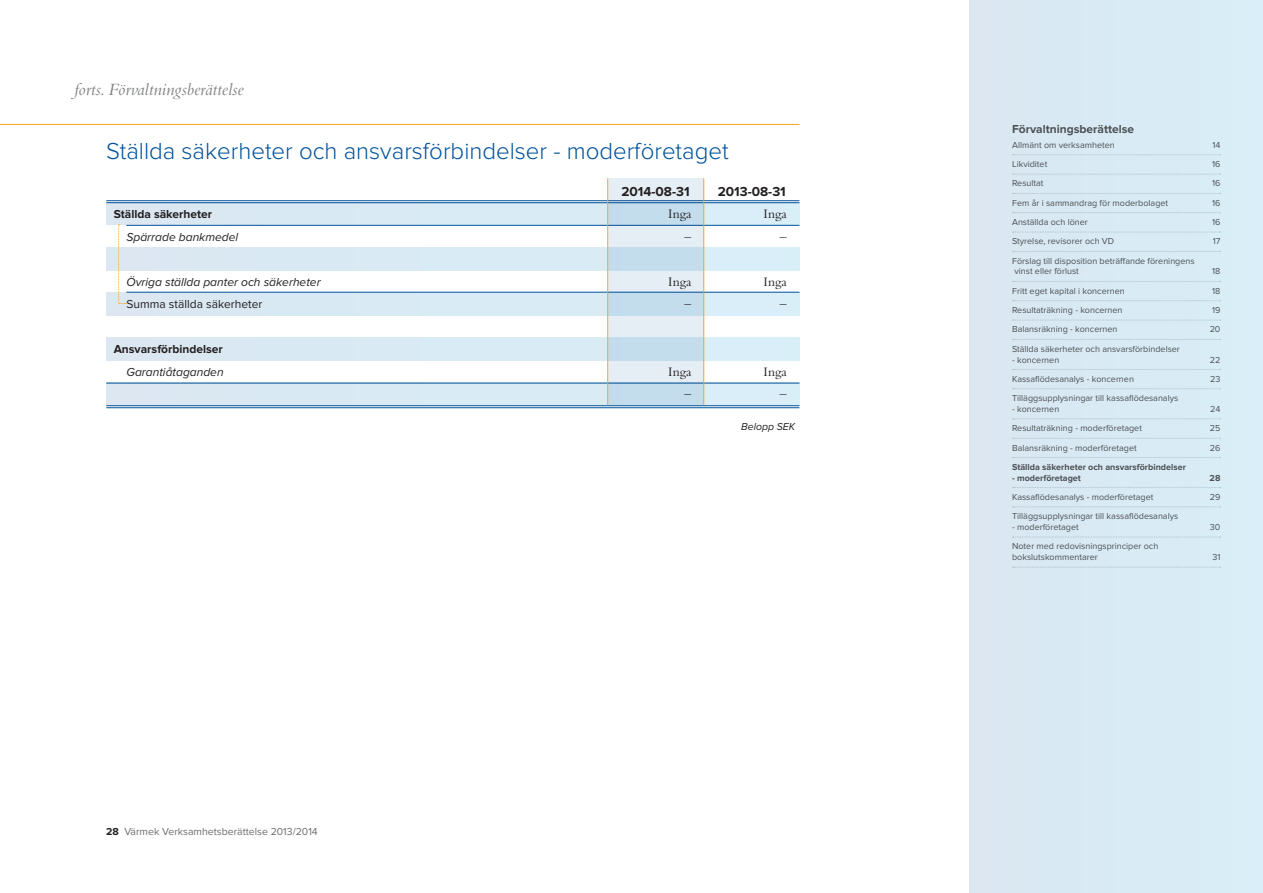
<style>
.page{position:relative;width:1263px;height:893px;background:#fff}
.page>*{position:absolute;margin:0;border:0;box-sizing:border-box;transform-origin:0 0}
.t1{font:300 24px "Proxima Nova";color:#01529b}
.t2{font:italic 18px "Bembo";color:#808285}
.t3{font:13.5px/22.5px "Bembo";color:#231f20;text-align:right}
.t4{font:700 13.5px "Proxima Nova";color:#231f20}
.t5{font:italic 12px "Proxima Nova";color:#231f20}
.t6{font:700 12px "Proxima Nova";color:#231f20}
.t7{font:12px "Proxima Nova";color:#231f20}
.t8{font:10.5px "Proxima Nova";color:#6c6d70}
.t9{font:italic 10.5px "Proxima Nova";color:#231f20}
.t10{font:9px/10.8px "Proxima Nova";color:#231f20}
.t11{font:700 9px "Proxima Nova";color:#231f20}
.s1{font-weight:700;color:#231f20}
</style>
<div class="page">
<hr style="left:0;top:124px;width:799px;height:1px;background:#f9a51b">
<div style="left:106px;top:202px;width:693px;height:23px;background:#d9eaf4"></div>
<div style="left:106px;top:293px;width:693px;height:22px;background:#d9eaf4"></div>
<div style="left:106px;top:338px;width:693px;height:22px;background:#d9eaf4"></div>
<div style="left:106px;top:247px;width:693px;height:23px;background:#d9eaf4"></div>
<div style="left:106px;top:383px;width:693px;height:22px;background:#d9eaf4"></div>
<hr style="left:126px;top:225px;width:673px;height:1px;background:#01529b">
<hr style="left:126px;top:292px;width:673px;height:1px;background:#01529b">
<hr style="left:106px;top:200px;width:693px;height:1px;background:#01529b">
<hr style="left:106px;top:202px;width:693px;height:1px;background:#01529b">
<hr style="left:106px;top:405px;width:693px;height:1px;background:#01529b">
<hr style="left:106px;top:407px;width:693px;height:1px;background:#01529b">
<svg style="left:118px;top:225px;width:8px;height:79px"></svg>
<hr style="left:106px;top:383px;width:693px;height:1px;background:#01529b">
<svg style="left:608px;top:178px;width:95px;height:227px;background:#cfe0ec"></svg>
<hr style="left:703px;top:178px;width:1px;height:227px;background:#f9a51b">
<hr style="left:607px;top:178px;width:1px;height:227px;background:#f9a51b">
<div style="left:969px;top:0;width:294px;height:893px;background:#d9ebf4"></div>
<svg style="left:1012px;top:154px;width:209px;height:1px"></svg>
<svg style="left:1012px;top:174px;width:209px;height:1px"></svg>
<svg style="left:1012px;top:193px;width:209px;height:1px"></svg>
<svg style="left:1012px;top:212px;width:209px;height:1px"></svg>
<svg style="left:1012px;top:232px;width:209px;height:1px"></svg>
<svg style="left:1012px;top:251px;width:209px;height:1px"></svg>
<svg style="left:1012px;top:281px;width:209px;height:1px"></svg>
<svg style="left:1012px;top:300px;width:209px;height:1px"></svg>
<svg style="left:1012px;top:320px;width:209px;height:1px"></svg>
<svg style="left:1012px;top:339px;width:209px;height:1px"></svg>
<svg style="left:1012px;top:369px;width:209px;height:1px"></svg>
<svg style="left:1012px;top:388px;width:209px;height:1px"></svg>
<svg style="left:1012px;top:418px;width:209px;height:1px"></svg>
<svg style="left:1012px;top:438px;width:209px;height:1px"></svg>
<svg style="left:1012px;top:457px;width:209px;height:1px"></svg>
<svg style="left:1012px;top:487px;width:209px;height:1px"></svg>
<svg style="left:1012px;top:506px;width:209px;height:1px"></svg>
<svg style="left:1012px;top:537px;width:209px;height:1px"></svg>
<svg style="left:1012px;top:567px;width:209px;height:1px"></svg>
<h2 class="t2" style="left:74px;top:78px;width:171px">forts. Förvaltningsberättelse</h2>
<h1 class="t1" style="left:106px;top:138px;width:624px">Ställda säkerheter och ansvarsförbindelser - moderföretaget</h1>
<h3 class="t6" style="left:114px;top:207px;width:100px">Ställda säkerheter</h3>
<h3 class="t5" style="left:126px;top:230px;width:113px">Spärrade bankmedel</h3>
<h3 class="t5" style="left:126px;top:275px;width:196px">Övriga ställda panter och säkerheter</h3>
<h3 class="t7" style="left:126px;top:297px;width:137px">Summa ställda säkerheter</h3>
<h3 class="t6" style="left:114px;top:342px;width:111px">Ansvarsförbindelser</h3>
<h3 class="t5" style="left:126px;top:365px;width:99px">Garantiåtaganden</h3>
<p class="t8" style="left:106px;top:826px;width:213px"><span class="s1">28</span> Värmek Verksamhetsberättelse 2013/2014</p>
<h3 class="t4" style="left:621px;top:183px;width:70px">2014-08-31</h3>
<h3 class="t3" style="left:668px;top:202px;width:25px">Inga –</h3>
<h3 class="t3" style="left:668px;top:270px;width:25px">Inga –</h3>
<h3 class="t3" style="left:668px;top:360px;width:25px">Inga –</h3>
<h3 class="t4" style="left:718px;top:183px;width:70px">2013-08-31</h3>
<h3 class="t3" style="left:763px;top:202px;width:25px">Inga –</h3>
<h3 class="t3" style="left:763px;top:270px;width:25px">Inga –</h3>
<h3 class="t3" style="left:763px;top:360px;width:25px">Inga –</h3>
<p class="t9" style="left:741px;top:421px;width:56px">Belopp SEK</p>
<h3 class="t6" style="left:1012px;top:122px;width:124px">Förvaltningsberättelse</h3>
<p class="t10" style="left:1012px;top:140px;width:104px">Allmänt om verksamheten</p>
<p class="t10" style="left:1212px;top:140px;width:10px">14</p>
<p class="t10" style="left:1012px;top:159px;width:37px">Likviditet</p>
<p class="t10" style="left:1212px;top:159px;width:10px">16</p>
<p class="t10" style="left:1012px;top:178px;width:33px">Resultat</p>
<p class="t10" style="left:1212px;top:178px;width:10px">16</p>
<p class="t10" style="left:1012px;top:197px;width:158px">Fem år i sammandrag för moderbolaget</p>
<p class="t10" style="left:1212px;top:197px;width:10px">16</p>
<p class="t10" style="left:1012px;top:217px;width:77px">Anställda och löner</p>
<p class="t10" style="left:1212px;top:217px;width:10px">16</p>
<p class="t10" style="left:1012px;top:236px;width:104px">Styrelse, revisorer och VD</p>
<p class="t10" style="left:1213px;top:236px;width:9px">17</p>
<p class="t10" style="left:1012px;top:255px;width:184px">Förslag till disposition beträffande föreningens vinst eller förlust</p>
<p class="t10" style="left:1212px;top:266px;width:10px">18</p>
<p class="t10" style="left:1012px;top:286px;width:114px">Fritt eget kapital i koncernen</p>
<p class="t10" style="left:1212px;top:286px;width:10px">18</p>
<p class="t10" style="left:1012px;top:305px;width:112px">Resultaträkning - koncernen</p>
<p class="t10" style="left:1212px;top:305px;width:10px">19</p>
<p class="t10" style="left:1012px;top:324px;width:107px">Balansräkning - koncernen</p>
<p class="t10" style="left:1210px;top:324px;width:12px">20</p>
<p class="t10" style="left:1012px;top:343px;width:169px">Ställda säkerheter och ansvarsförbindelser</p>
<p class="t10" style="left:1012px;top:354px;width:49px">- koncernen</p>
<p class="t10" style="left:1210px;top:354px;width:12px">22</p>
<p class="t10" style="left:1012px;top:374px;width:123px">Kassaflödesanalys - koncernen</p>
<p class="t10" style="left:1210px;top:374px;width:12px">23</p>
<p class="t10" style="left:1012px;top:393px;width:168px">Tilläggsupplysningar till kassaflödesanalys</p>
<p class="t10" style="left:1012px;top:404px;width:49px">- koncernen</p>
<p class="t10" style="left:1210px;top:404px;width:12px">24</p>
<p class="t10" style="left:1012px;top:423px;width:131px">Resultaträkning - moderföretaget</p>
<p class="t10" style="left:1210px;top:423px;width:12px">25</p>
<p class="t10" style="left:1012px;top:442px;width:126px">Balansräkning - moderföretaget</p>
<p class="t10" style="left:1210px;top:442px;width:12px">26</p>
<p class="t11" style="left:1012px;top:462px;width:175px">Ställda säkerheter och ansvarsförbindelser</p>
<p class="t11" style="left:1012px;top:472px;width:70px">- moderföretaget</p>
<p class="t11" style="left:1209px;top:472px;width:12px">28</p>
<p class="t10" style="left:1012px;top:492px;width:143px">Kassaflödesanalys - moderföretaget</p>
<p class="t10" style="left:1210px;top:492px;width:12px">29</p>
<p class="t10" style="left:1012px;top:511px;width:168px">Tilläggsupplysningar till kassaflödesanalys</p>
<p class="t10" style="left:1012px;top:522px;width:68px">- moderföretaget</p>
<p class="t10" style="left:1210px;top:522px;width:12px">30</p>
<p class="t10" style="left:1012px;top:541px;width:148px">Noter med redovisningsprinciper och bokslutskommentarer</p>
<p class="t10" style="left:1212px;top:552px;width:10px">31</p>
</div>
